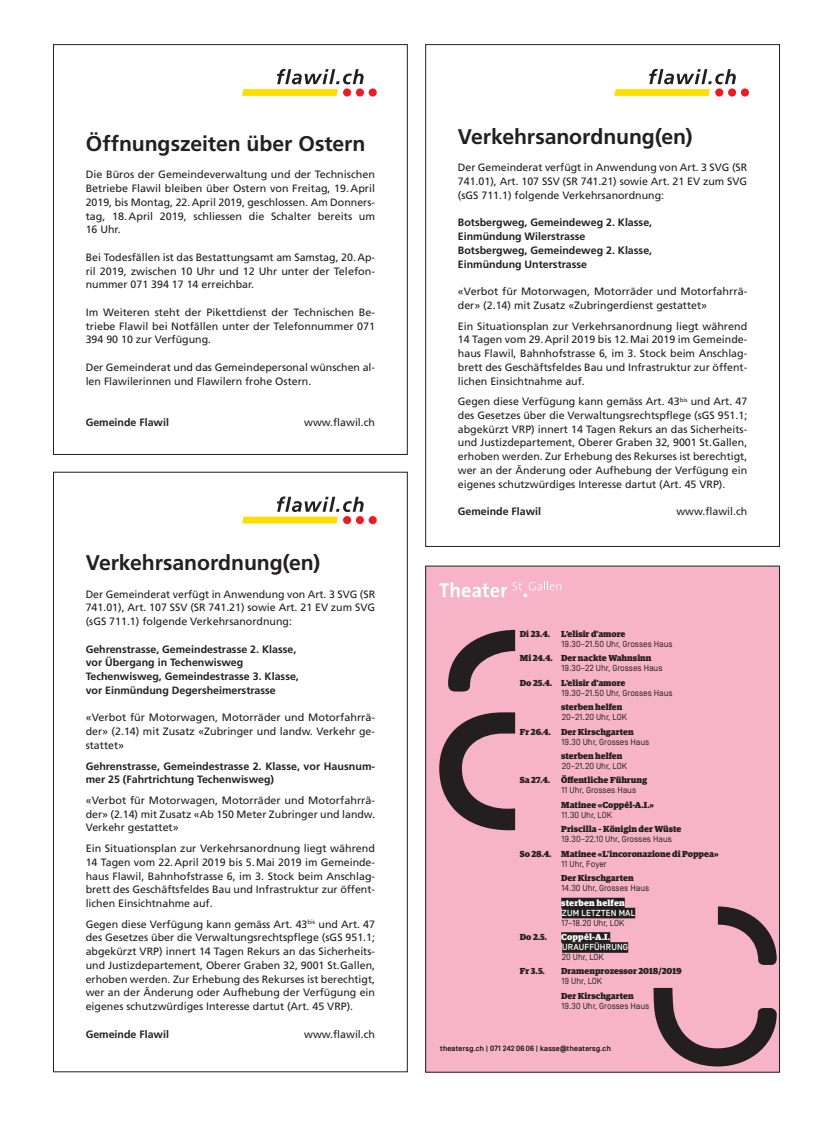
<style>
.page{position:relative;width:833px;height:1134px;background:#fff}
.page>*{position:absolute;margin:0;border:0;box-sizing:border-box;transform-origin:0 0}
.t1{font:700 21.25px "Frutiger LT Std";letter-spacing:-.005em;color:#231f20}
.t2{font:10.62px/13.8px "Frutiger LT Std";color:#231f20;text-align:justify}
.t3{font:700 10.62px/13.8px "Frutiger LT Std";color:#231f20}
.t4{font:900 8.75px "Guardian Egyp";color:#231f20}
.t5{font:8.75px "Simplon BP Regular";color:#231f20}
.t6{font:500 8.75px "Simplon BP";letter-spacing:.02em;color:#fff}
.t7{font:900 8.75px "Guardian Egyp";letter-spacing:.02em;color:#fff}
.t8{font:7.5px "Simplon BP Regular";letter-spacing:.035em;color:#231f20}
</style>
<div class="page">
<div style="left:53px;top:44px;width:354px;height:411px;border:1px solid #231f20"></div>
<svg style="left:242px;top:69px;width:122px;height:27px"></svg>
<div style="left:343px;top:88px;width:8px;height:9px;background:#ed1c24;border-radius:50%"></div>
<div style="left:356px;top:88px;width:8px;height:9px;background:#ed1c24;border-radius:50%"></div>
<div style="left:369px;top:88px;width:8px;height:9px;background:#ed1c24;border-radius:50%"></div>
<svg style="left:614px;top:69px;width:122px;height:27px"></svg>
<div style="left:715px;top:88px;width:8px;height:9px;background:#ed1c24;border-radius:50%"></div>
<div style="left:728px;top:88px;width:8px;height:9px;background:#ed1c24;border-radius:50%"></div>
<div style="left:741px;top:88px;width:8px;height:9px;background:#ed1c24;border-radius:50%"></div>
<svg style="left:242px;top:496px;width:122px;height:27px"></svg>
<div style="left:343px;top:516px;width:8px;height:8px;background:#ed1c24;border-radius:50%"></div>
<div style="left:356px;top:516px;width:8px;height:8px;background:#ed1c24;border-radius:50%"></div>
<div style="left:369px;top:516px;width:8px;height:8px;background:#ed1c24;border-radius:50%"></div>
<div style="left:425px;top:566px;width:355px;height:506px;background:#f7b4c8"></div>
<div style="left:561px;top:898px;width:64px;height:10px;background:#231f20"></div>
<div style="left:562px;top:908px;width:73px;height:10px;background:#231f20"></div>
<div style="left:561px;top:932px;width:49px;height:11px;background:#231f20"></div>
<div style="left:562px;top:942px;width:66px;height:11px;background:#231f20"></div>
<svg style="left:439px;top:581px;width:122px;height:16px"></svg>
<svg style="left:653px;top:906px;width:123px;height:160px"></svg>
<svg style="left:439px;top:630px;width:76px;height:200px"></svg>
<h1 class="t1" style="left:86px;top:133px;width:281px">Öffnungszeiten über Ostern</h1>
<p class="t2" style="left:86px;top:168px;width:291px">Die Büros der Gemeindeverwaltung und der Technischen Betriebe Flawil bleiben über Ostern von Freitag, 19. April 2019, bis Montag, 22. April 2019, geschlossen. Am Donners&shy;tag, 18. April 2019, schliessen die Schalter bereits um 16 Uhr.</p>
<p class="t2" style="left:86px;top:251px;width:291px">Bei Todesfällen ist das Bestattungsamt am Samstag, 20. Ap&shy;ril 2019, zwischen 10 Uhr und 12 Uhr unter der Telefon&shy;nummer 071 394 17 14 erreichbar.</p>
<p class="t2" style="left:86px;top:306px;width:291px">Im Weiteren steht der Pikettdienst der Technischen Be&shy;triebe Flawil bei Notfällen unter der Telefonnummer 071<br>394 90 10 zur Verfügung.</p>
<p class="t2" style="left:86px;top:361px;width:291px">Der Gemeinderat und das Gemeindepersonal wünschen al&shy;len Flawilerinnen und Flawilern frohe Ostern.</p>
<p class="t3" style="left:86px;top:416px;width:85px">Gemeinde Flawil</p>
<p class="t2" style="left:304px;top:416px;width:72px">www.flawil.ch</p>
<h1 class="t1" style="left:86px;top:552px;width:236px">Verkehrsanordnung(en)</h1>
<p class="t2" style="left:86px;top:588px;width:291px">Der Gemeinderat verfügt in Anwendung von Art. 3 SVG (SR 741.01), Art. 107 SSV (SR 741.21) sowie Art. 21 EV zum SVG (sGS 711.1) folgende Verkehrsanordnung:</p>
<p class="t3" style="left:86px;top:643px;width:215px">Gehrenstrasse, Gemeindestrasse 2. Klasse, vor Übergang in Techenwisweg Techenwisweg, Gemeindestrasse 3. Klasse, vor Einmündung Degersheimerstrasse</p>
<p class="t2" style="left:86px;top:711px;width:291px">«Verbot für Motorwagen, Motorräder und Motorfahrrä&shy;der» (2.14) mit Zusatz «Zubringer und landw. Verkehr ge&shy;stattet»</p>
<p class="t3" style="left:86px;top:759px;width:291px">Gehrenstrasse, Gemeindestrasse 2. Klasse, vor Hausnum&shy;mer 25 (Fahrtrichtung Techenwisweg)</p>
<p class="t2" style="left:86px;top:794px;width:291px">«Verbot für Motorwagen, Motorräder und Motorfahrrä&shy;der» (2.14) mit Zusatz «Ab 150 Meter Zubringer und landw.<br>Verkehr gestattet»</p>
<p class="t2" style="left:86px;top:842px;width:291px">Ein Situationsplan zur Verkehrsanordnung liegt während 14 Tagen vom 22. April 2019 bis 5. Mai 2019 im Gemeinde&shy;haus Flawil, Bahnhofstrasse 6, im 3. Stock beim Anschlag&shy;brett des Geschäftsfeldes Bau und Infrastruktur zur öffent&shy;lichen Einsichtnahme auf.</p>
<p class="t2" style="left:86px;top:918px;width:291px">Gegen diese Verfügung kann gemäss Art. 43<sup>bis</sup> und Art. 47 des Gesetzes über die Verwaltungsrechtspflege (sGS 951.1; abgekürzt VRP) innert 14 Tagen Rekurs an das Sicherheits&shy;und Justizdepartement, Oberer Graben 32, 9001 St. Gallen, erhoben werden. Zur Erhebung des Rekurses ist berechtigt, wer an der Änderung oder Aufhebung der Verfügung ein eigenes schutzwürdiges Interesse dartut (Art. 45 VRP).</p>
<p class="t3" style="left:86px;top:1028px;width:85px">Gemeinde Flawil</p>
<p class="t2" style="left:304px;top:1028px;width:72px">www.flawil.ch</p>
<h1 class="t1" style="left:458px;top:126px;width:236px">Verkehrsanordnung(en)</h1>
<p class="t2" style="left:458px;top:161px;width:291px">Der Gemeinderat verfügt in Anwendung von Art. 3 SVG (SR 741.01), Art. 107 SSV (SR 741.21) sowie Art. 21 EV zum SVG (sGS 711.1) folgende Verkehrsanordnung:</p>
<p class="t3" style="left:458px;top:216px;width:196px">Botsbergweg, Gemeindeweg 2. Klasse,<br>Einmündung Wilerstrasse<br>Botsbergweg, Gemeindeweg 2. Klasse,<br>Einmündung Unterstrasse</p>
<p class="t2" style="left:458px;top:285px;width:291px">«Verbot für Motorwagen, Motorräder und Motorfahrrä&shy;der» (2.14) mit Zusatz «Zubringerdienst gestattet»</p>
<p class="t2" style="left:458px;top:320px;width:291px">Ein Situationsplan zur Verkehrsanordnung liegt während 14 Tagen vom 29. April 2019 bis 12. Mai 2019 im Gemeinde&shy;haus Flawil, Bahnhofstrasse 6, im 3. Stock beim Anschlag&shy;brett des Geschäftsfeldes Bau und Infrastruktur zur öffent&shy;lichen Einsichtnahme auf.</p>
<p class="t2" style="left:458px;top:395px;width:291px">Gegen diese Verfügung kann gemäss Art. 43<sup>bis</sup> und Art. 47 des Gesetzes über die Verwaltungsrechtspflege (sGS 951.1; abgekürzt VRP) innert 14 Tagen Rekurs an das Sicherheits&shy;und Justizdepartement, Oberer Graben 32, 9001 St. Gallen, erhoben werden. Zur Erhebung des Rekurses ist berechtigt, wer an der Änderung oder Aufhebung der Verfügung ein eigenes schutzwürdiges Interesse dartut (Art. 45 VRP).</p>
<p class="t3" style="left:458px;top:505px;width:85px">Gemeinde Flawil</p>
<p class="t2" style="left:676px;top:505px;width:72px">www.flawil.ch</p>
<p class="t4" style="left:520px;top:629px;width:32px">Di 23.4.</p>
<p class="t4" style="left:561px;top:629px;width:66px">L’elisir d’amore</p>
<p class="t5" style="left:561px;top:639px;width:112px">19.30–21.50 Uhr, Grosses Haus</p>
<p class="t4" style="left:520px;top:654px;width:133px">Mi 24.4. Der nackte Wahnsinn</p>
<p class="t5" style="left:561px;top:663px;width:102px">19.30–22 Uhr, Grosses Haus</p>
<p class="t4" style="left:520px;top:678px;width:107px">Do 25.4. L’elisir d’amore</p>
<p class="t5" style="left:561px;top:687px;width:112px">19.30–21.50 Uhr, Grosses Haus</p>
<p class="t4" style="left:561px;top:703px;width:63px">sterben helfen</p>
<p class="t5" style="left:562px;top:712px;width:67px">20–21.20 Uhr, LOK</p>
<p class="t4" style="left:520px;top:727px;width:115px">Fr 26.4. Der Kirschgarten</p>
<p class="t5" style="left:561px;top:736px;width:89px">19.30 Uhr, Grosses Haus</p>
<p class="t4" style="left:561px;top:752px;width:63px">sterben helfen</p>
<p class="t5" style="left:562px;top:761px;width:67px">20–21.20 Uhr, LOK</p>
<p class="t4" style="left:520px;top:776px;width:32px">Sa 27.4.</p>
<p class="t4" style="left:561px;top:776px;width:87px">Öffentliche Führung</p>
<p class="t5" style="left:561px;top:785px;width:76px">11 Uhr, Grosses Haus</p>
<p class="t4" style="left:561px;top:800px;width:94px">Matinee «Coppél-A.I.»</p>
<p class="t5" style="left:561px;top:810px;width:52px">11.30 Uhr, LOK</p>
<p class="t4" style="left:561px;top:825px;width:122px">Priscilla – Königin der Wüste</p>
<p class="t5" style="left:561px;top:834px;width:112px">19.30–22.10 Uhr, Grosses Haus</p>
<p class="t4" style="left:520px;top:849px;width:200px">So 28.4. Matinee «L’incoronazione di Poppea»</p>
<p class="t5" style="left:561px;top:858px;width:47px">11 Uhr, Foyer</p>
<p class="t4" style="left:561px;top:874px;width:74px">Der Kirschgarten</p>
<p class="t5" style="left:561px;top:883px;width:89px">14.30 Uhr, Grosses Haus</p>
<p class="t7" style="left:561px;top:898px;width:65px">sterben helfen</p>
<p class="t6" style="left:562px;top:909px;width:75px">ZUM LETZTEN MAL</p>
<p class="t5" style="left:561px;top:917px;width:64px">17–18.20 Uhr, LOK</p>
<p class="t4" style="left:520px;top:933px;width:29px">Do 2.5.</p>
<p class="t7" style="left:561px;top:933px;width:51px">Coppél-A.I.</p>
<p class="t6" style="left:562px;top:944px;width:68px">URAUFFÜHRUNG</p>
<p class="t5" style="left:562px;top:952px;width:44px">20 Uhr, LOK</p>
<p class="t4" style="left:520px;top:967px;width:27px">Fr 3.5.</p>
<p class="t4" style="left:561px;top:967px;width:122px">Dramenprozessor 2018/2019</p>
<p class="t5" style="left:561px;top:976px;width:42px">19 Uhr, LOK</p>
<p class="t4" style="left:561px;top:991px;width:74px">Der Kirschgarten</p>
<p class="t5" style="left:561px;top:1001px;width:89px">19.30 Uhr, Grosses Haus</p>
<p class="t8" style="left:440px;top:1044px;width:172px">theatersg.ch | 071 242 06 06 | kasse@theatersg.ch</p>
</div>
